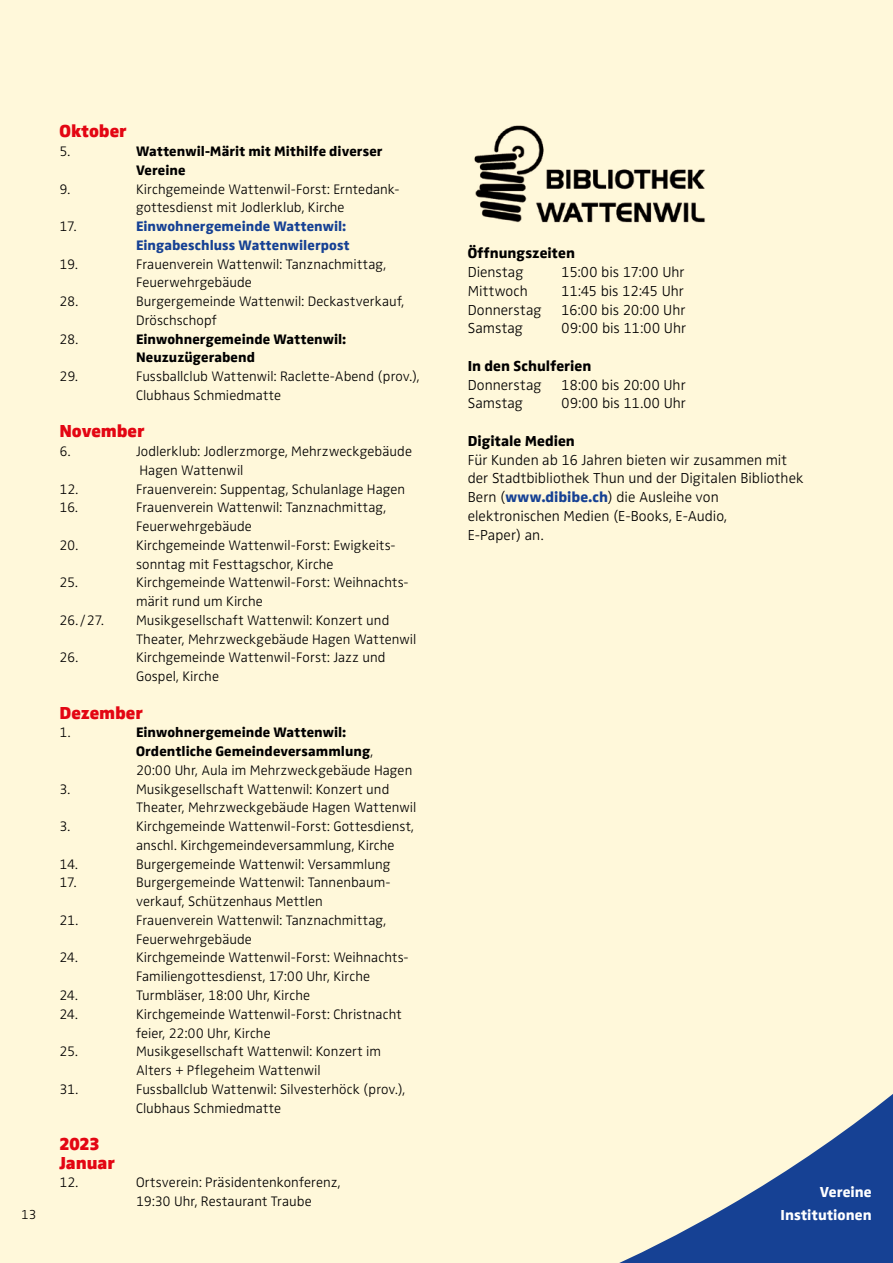
<style>
.page{position:relative;width:893px;height:1263px;background:#fff8da}
.page>*{position:absolute;margin:0;border:0;box-sizing:border-box;transform-origin:0 0}
.t1{font:900 18px/18.8px "Zwo Pro";letter-spacing:-.005em;color:#e30613}
.t2{font:300 15px/18.8px "Zwo Pro";color:#000}
.t3{font:800 15px "Zwo Pro";letter-spacing:.005em;color:#000}
.t4{font:800 15px/23.2px "Zwo Pro";letter-spacing:.005em;color:#fff;text-align:right}
.t5{font:300 14.25px/18.8px "Zwo Pro";letter-spacing:.005em;color:#000}
.t6{font:800 14.25px/18.8px "Zwo Pro";letter-spacing:.005em;color:#000}
.t7{font:800 14.25px/18.8px "Zwo Pro";letter-spacing:.005em;color:#164194}
.t8{font:300 13.5px "Zwo Pro";color:#000}
.s1{font-weight:300}
.s2{font-weight:800;color:#164194}
</style>
<div class="page">
<svg style="left:619px;top:1094px;width:274px;height:169px"></svg>
<img style="left:474px;top:125px;width:231px;height:98px">
<p class="t8" style="left:21px;top:1204px;width:17px">13</p>
<p class="t1" style="left:60px;top:121px;width:69px">Oktober</p>
<p class="t5" style="left:60px;top:141px;width:12px">5.</p>
<p class="t6" style="left:136px;top:141px;width:248px">Wattenwil-Märit mit Mithilfe diverser<br>Vereine</p>
<p class="t5" style="left:60px;top:179px;width:12px">9.</p>
<p class="t5" style="left:136px;top:179px;width:265px">Kirchgemeinde Wattenwil-Forst: Erntedank&shy;gottesdienst mit Jodlerklub, Kirche</p>
<p class="t5" style="left:60px;top:216px;width:19px">17.</p>
<p class="t7" style="left:136px;top:216px;width:215px">Einwohnergemeinde Wattenwil:<br>Eingabeschluss Wattenwilerpost</p>
<p class="t5" style="left:60px;top:254px;width:20px">19.</p>
<p class="t5" style="left:136px;top:254px;width:252px">Frauenverein Wattenwil: Tanznachmittag,<br>Feuerwehrgebäude</p>
<p class="t5" style="left:60px;top:291px;width:20px">28.</p>
<p class="t5" style="left:136px;top:291px;width:270px">Burgergemeinde Wattenwil: Deckastverkauf,<br>Dröschschopf</p>
<p class="t5" style="left:60px;top:329px;width:20px">28.</p>
<p class="t6" style="left:136px;top:328px;width:211px">Einwohnergemeinde Wattenwil:<br>Neuzuzügerabend</p>
<p class="t5" style="left:60px;top:366px;width:20px">29.</p>
<p class="t5" style="left:136px;top:366px;width:285px">Fussballclub Wattenwil: Raclette-Abend (prov.),<br>Clubhaus Schmiedmatte</p>
<p class="t1" style="left:60px;top:421px;width:86px">November</p>
<p class="t5" style="left:60px;top:441px;width:13px">6.</p>
<p class="t5" style="left:136px;top:441px;width:277px">Jodlerklub: Jodlerzmorge, Mehrzweckgebäude<br>Hagen Wattenwil</p>
<p class="t5" style="left:60px;top:479px;width:20px">12.</p>
<p class="t5" style="left:136px;top:479px;width:271px">Frauenverein: Suppentag, Schulanlage Hagen</p>
<p class="t5" style="left:60px;top:497px;width:20px">16.</p>
<p class="t5" style="left:136px;top:497px;width:252px">Frauenverein Wattenwil: Tanznachmittag,<br>Feuerwehrgebäude</p>
<p class="t5" style="left:60px;top:535px;width:20px">20.</p>
<p class="t5" style="left:136px;top:535px;width:261px">Kirchgemeinde Wattenwil-Forst: Ewigkeits&shy;sonntag mit Festtagschor, Kirche</p>
<p class="t5" style="left:60px;top:572px;width:20px">25.</p>
<p class="t5" style="left:136px;top:572px;width:274px">Kirchgemeinde Wattenwil-Forst: Weihnachts&shy;märit rund um Kirche</p>
<p class="t5" style="left:60px;top:610px;width:46px">26./27.</p>
<p class="t5" style="left:136px;top:610px;width:282px">Musikgesellschaft Wattenwil: Konzert und<br>Theater, Mehrzweckgebäude Hagen Wattenwil</p>
<p class="t5" style="left:60px;top:647px;width:20px">26.</p>
<p class="t5" style="left:136px;top:647px;width:251px">Kirchgemeinde Wattenwil-Forst: Jazz und<br>Gospel, Kirche</p>
<p class="t1" style="left:60px;top:702px;width:85px">Dezember</p>
<p class="t5" style="left:60px;top:722px;width:13px">1.</p>
<p class="t6" style="left:136px;top:722px;width:278px">Einwohnergemeinde Wattenwil:<br>Ordentliche Gemeindeversammlung<span class="s1">,<br>20:00 Uhr, Aula im Mehrzweckgebäude Hagen</span></p>
<p class="t5" style="left:60px;top:779px;width:12px">3.</p>
<p class="t5" style="left:136px;top:779px;width:282px">Musikgesellschaft Wattenwil: Konzert und<br>Theater, Mehrzweckgebäude Hagen Wattenwil</p>
<p class="t5" style="left:60px;top:816px;width:12px">3.</p>
<p class="t5" style="left:136px;top:816px;width:279px">Kirchgemeinde Wattenwil-Forst: Gottesdienst, anschl. Kirchgemeindeversammlung, Kirche</p>
<p class="t5" style="left:60px;top:854px;width:20px">14.</p>
<p class="t5" style="left:136px;top:854px;width:256px">Burgergemeinde Wattenwil: Versammlung</p>
<p class="t5" style="left:60px;top:872px;width:19px">17.</p>
<p class="t5" style="left:136px;top:872px;width:256px">Burgergemeinde Wattenwil: Tannenbaum&shy;verkauf, Schützenhaus Mettlen</p>
<p class="t5" style="left:60px;top:910px;width:20px">21.</p>
<p class="t5" style="left:136px;top:910px;width:252px">Frauenverein Wattenwil: Tanznachmittag,<br>Feuerwehrgebäude</p>
<p class="t5" style="left:60px;top:947px;width:20px">24.</p>
<p class="t5" style="left:136px;top:947px;width:274px">Kirchgemeinde Wattenwil-Forst: Weihnachts-<br>Familiengottesdienst, 17:00 Uhr, Kirche</p>
<p class="t5" style="left:60px;top:985px;width:20px">24.</p>
<p class="t5" style="left:136px;top:985px;width:175px">Turmbläser, 18:00 Uhr, Kirche</p>
<p class="t5" style="left:60px;top:1004px;width:20px">24.</p>
<p class="t5" style="left:136px;top:1004px;width:267px">Kirchgemeinde Wattenwil-Forst: Christnacht feier, 22:00 Uhr, Kirche</p>
<p class="t5" style="left:60px;top:1041px;width:20px">25.</p>
<p class="t5" style="left:136px;top:1041px;width:247px">Musikgesellschaft Wattenwil: Konzert im<br>Alters + Pflegeheim Wattenwil</p>
<p class="t5" style="left:60px;top:1079px;width:20px">31.</p>
<p class="t5" style="left:136px;top:1079px;width:271px">Fussballclub Wattenwil: Silvesterhöck (prov.),<br>Clubhaus Schmiedmatte</p>
<p class="t1" style="left:60px;top:1133px;width:57px">2023<br>Januar</p>
<p class="t5" style="left:60px;top:1172px;width:20px">12.</p>
<p class="t5" style="left:136px;top:1172px;width:206px">Ortsverein: Präsidentenkonferenz,<br>19:30 Uhr, Restaurant Traube</p>
<p class="t3" style="left:468px;top:242px;width:109px">Öffnungszeiten</p>
<p class="t2" style="left:468px;top:262px;width:57px">Dienstag</p>
<p class="t2" style="left:561px;top:262px;width:125px">15:00 bis 17:00 Uhr</p>
<p class="t2" style="left:468px;top:280px;width:61px">Mittwoch</p>
<p class="t2" style="left:561px;top:280px;width:124px">11:45 bis 12:45 Uhr</p>
<p class="t2" style="left:468px;top:299px;width:75px">Donnerstag</p>
<p class="t2" style="left:561px;top:299px;width:126px">16:00 bis 20:00 Uhr</p>
<p class="t2" style="left:468px;top:318px;width:57px">Samstag</p>
<p class="t2" style="left:561px;top:318px;width:126px">09:00 bis 11:00 Uhr</p>
<p class="t3" style="left:468px;top:354px;width:125px">In den Schulferien</p>
<p class="t2" style="left:468px;top:374px;width:75px">Donnerstag</p>
<p class="t2" style="left:561px;top:374px;width:126px">18:00 bis 20:00 Uhr</p>
<p class="t2" style="left:468px;top:393px;width:57px">Samstag</p>
<p class="t2" style="left:561px;top:393px;width:126px">09:00 bis 11.00 Uhr</p>
<p class="t3" style="left:468px;top:429px;width:109px">Digitale Medien</p>
<p class="t2" style="left:468px;top:449px;width:337px">Für Kunden ab 16 Jahren bieten wir zusammen mit der Stadtbibliothek Thun und der Digitalen Bibliothek Bern (<span class="s2">www.dibibe.ch</span>) die Ausleihe von elektronischen Medien (E-Books, E-Audio,<br>E-Paper) an.</p>
<p class="t4" style="left:781px;top:1179px;width:93px">Vereine<br>Institutionen</p>
</div>
